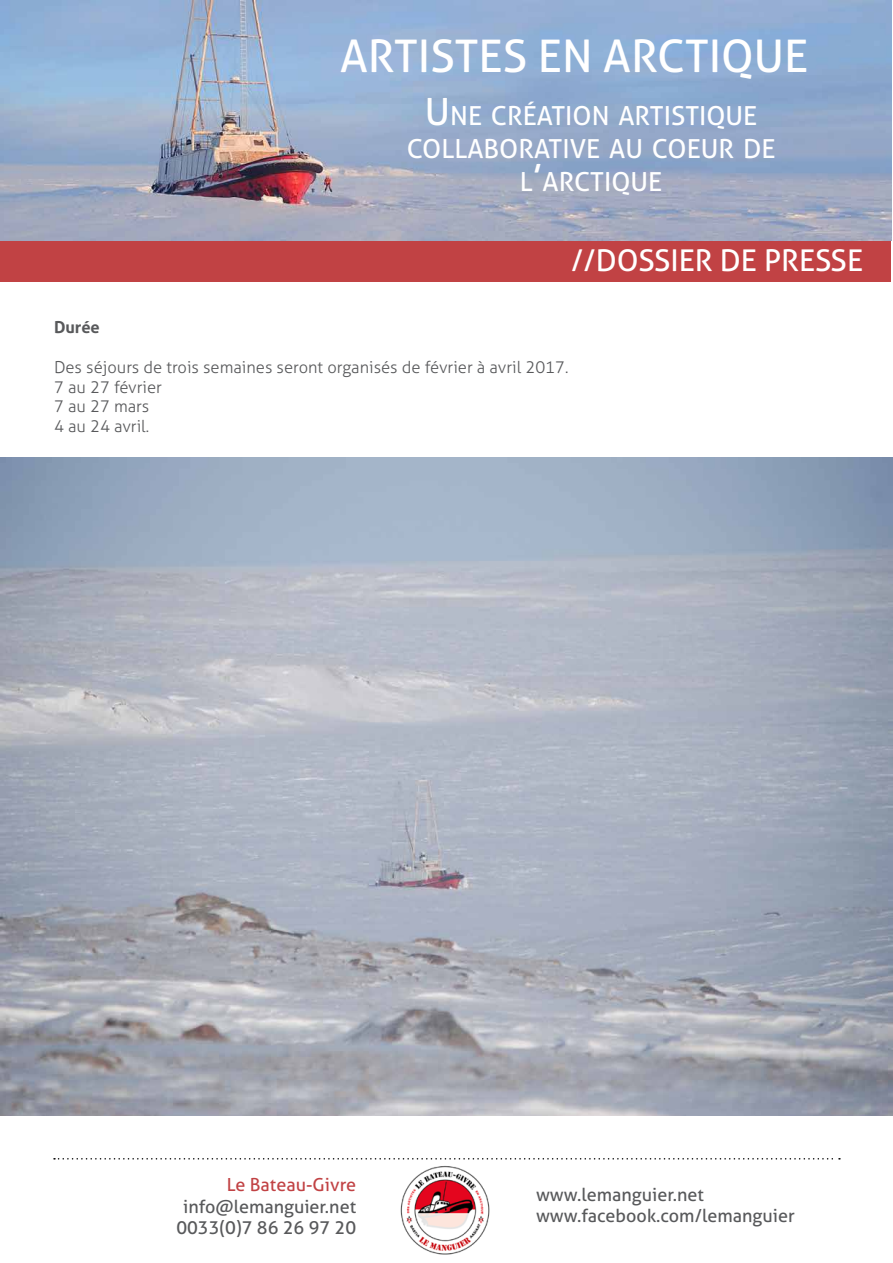
<style>
.page{position:relative;width:893px;height:1263px;background:#fff}
.page>*{position:absolute;margin:0;border:0;box-sizing:border-box;transform-origin:0 0}
.t1{font:45px "Aller";color:#fff}
.t2{font:30px "Aller";color:#fff}
.t3{font:26.25px/33px "Aller";color:#fff;text-align:center}
.t4{font:18px/21.6px "Aller";color:#58595b;text-align:center}
.t5{font:18px "Aller";color:#c14244}
.t6{font:300 16.5px/19.8px "Aller";color:#58595b}
.t7{font:700 16.5px "Aller";color:#58595b}
.s1{font-size:37.5px}
</style>
<div class="page">
<img style="left:1px;top:458px;width:891px;height:657px">
<div style="left:1px;top:240px;width:890px;height:41px;background:#c14244"></div>
<img style="left:0;top:1px;width:892px;height:240px">
<svg style="left:54px;top:1158px;width:786px;height:1px"></svg>
<img style="left:400px;top:1166px;width:90px;height:89px">
<h1 class="t1" style="left:340px;top:29px;width:470px">Artistes en Arctique</h1>
<h3 class="t3" style="left:407px;top:99px;width:370px"><span class="s1">U</span>NE CRÉATION ARTISTIQU E<br>COLLABORATIVE AU COEU R DE<br>L<span class="s1">’</span>ARCTIQU E</h3>
<h2 class="t2" style="left:571px;top:242px;width:293px">//dossier de presse</h2>
<p class="t7" style="left:54px;top:317px;width:47px">Durée</p>
<p class="t6" style="left:54px;top:357px;width:516px">Des séjours de trois semaines seront organisés de février à avril 2017.<br>7 au 27 février<br>7 au 27 mars<br>4 au 24 avril.</p>
<p class="t5" style="left:227px;top:1174px;width:131px">Le Bateau-Givre</p>
<p class="t4" style="left:176px;top:1195px;width:181px">info@lemanguier.net<br>0033(0)7 86 26 97 20</p>
<p class="t4" style="left:536px;top:1183px;width:260px;text-align:left">www.lemanguier.net www.facebook.com/lemanguier</p>
</div>
